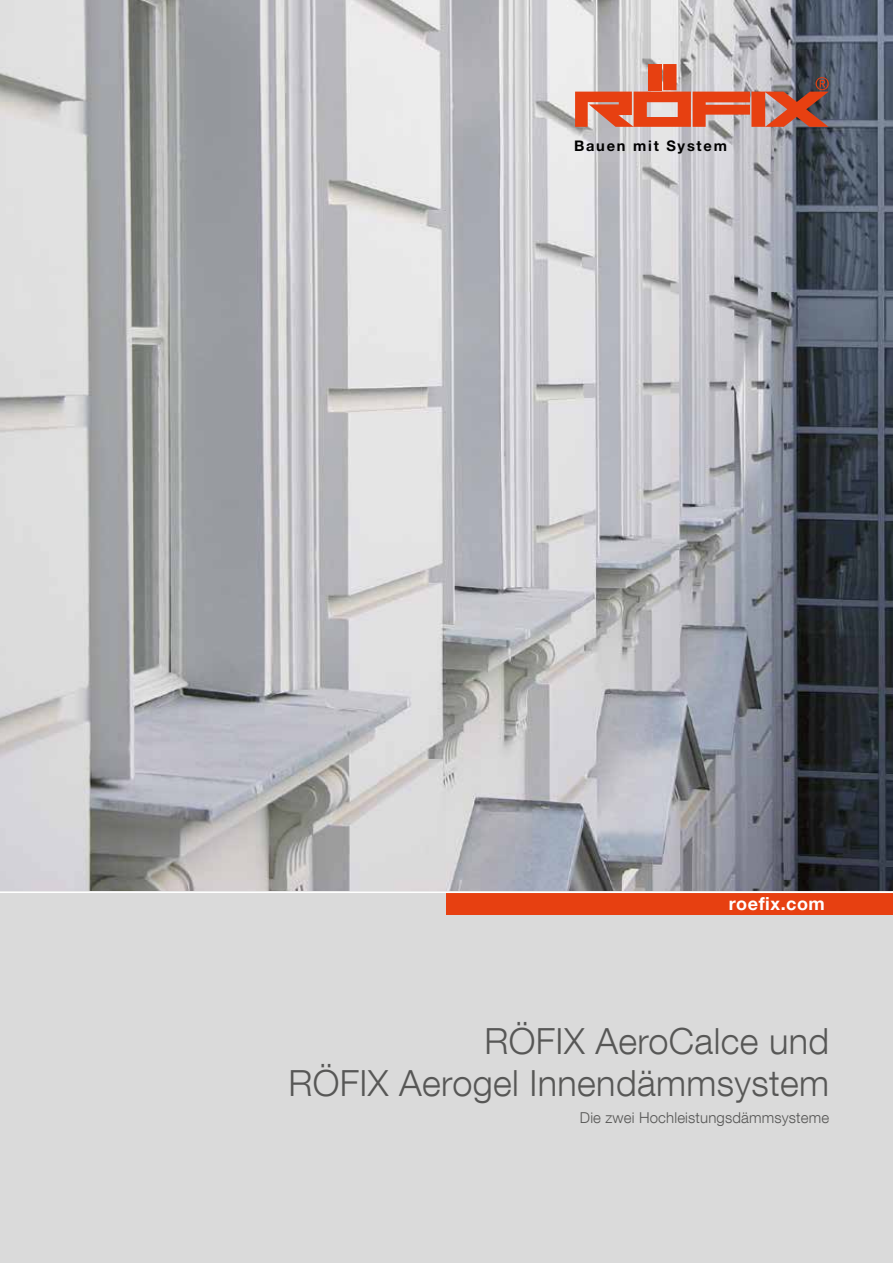
<style>
.page{position:relative;width:893px;height:1263px;background:#fff}
.page>*{position:absolute;margin:0;border:0;box-sizing:border-box;transform-origin:0 0}
.t1{font:300 36px/42px "Helvetica Neue LT Com";letter-spacing:.01em;color:#575756;text-align:right}
.t2{font:700 18px "Helvetica Neue LT Com";letter-spacing:.03em;color:#fff}
.t3{font:300 15px "Helvetica Neue LT Com";letter-spacing:.01em;color:#575756}
.t4{font:700 14.7px "Helvetica Neue";letter-spacing:.12em;color:#000}
</style>
<div class="page">
<img style="left:0;top:0;width:893px;height:891px">
<div style="left:0;top:892px;width:893px;height:371px;background:#dadada"></div>
<div style="left:663px;top:64px;width:13px;height:26px;background:#e74011"></div>
<div style="left:648px;top:64px;width:13px;height:26px;background:#e74011"></div>
<svg style="left:575px;top:77px;width:254px;height:50px;background:#cc7660"></svg>
<div style="left:446px;top:893px;width:447px;height:21px;background:#e74011"></div>
<hr style="left:0;top:891px;width:893px;height:2px;background:#fff">
<p class="t4" style="left:574px;top:137px;width:154px">Bauen mit System</p>
<p class="t2" style="left:729px;top:892px;width:98px">roefix.com</p>
<p class="t1" style="left:288px;top:1020px;width:542px">RÖFIX AeroCalce und<br>RÖFIX Aerogel Innendämmsystem</p>
<p class="t3" style="left:580px;top:1109px;width:251px">Die zwei Hochleistungsdämmsysteme</p>
</div>
